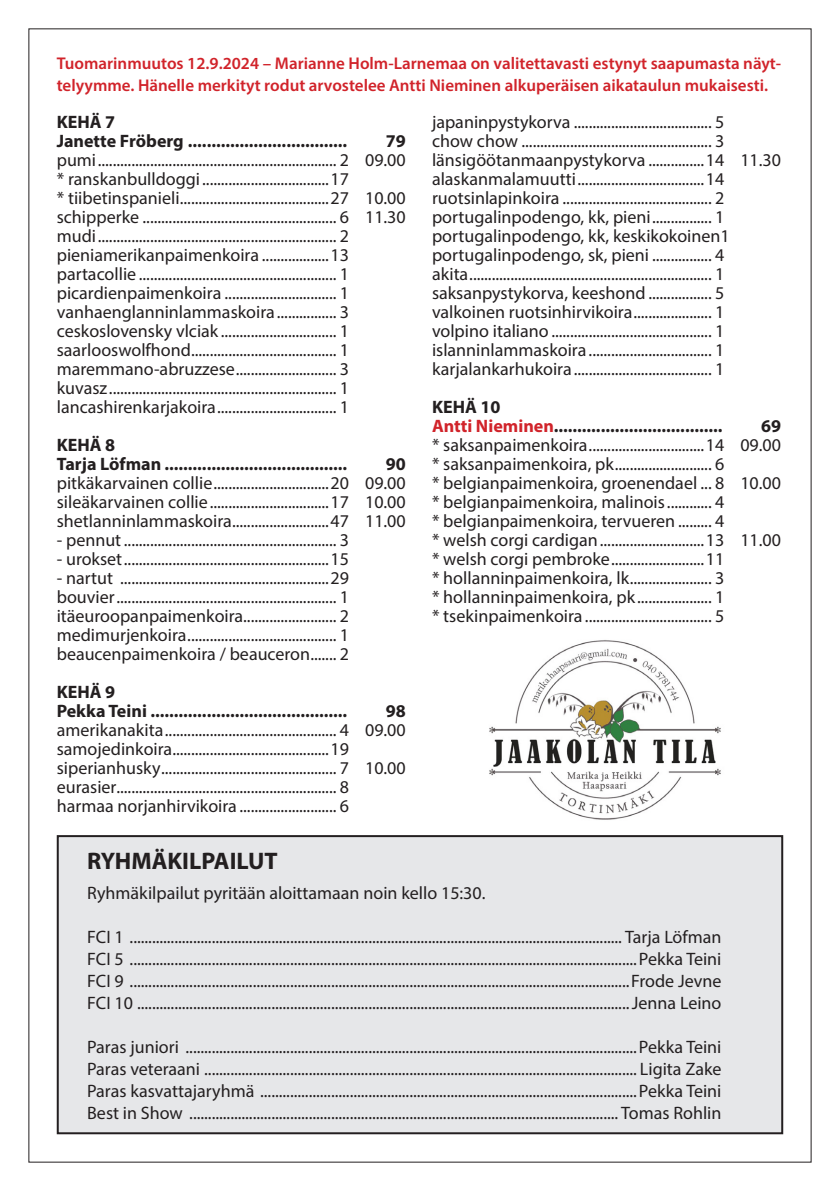
<style>
.page{position:relative;width:840px;height:1191px;background:#fff}
.page>*{position:absolute;margin:0;border:0;box-sizing:border-box;transform-origin:0 0}
.aikis_perus{font:700 24px "Myriad Pro";color:#231f20}
.aikis_perus-2{font:18px "Myriad Pro";color:#231f20}
.aikis_perus-3{font:700 18px "Myriad Pro";color:#231f20}
.aikis_perus-4{font:600 17px/22px "Myriad Pro";color:#d1232a}
.s1{color:#d1232a}
</style>
<div class="page">
<div style="left:58px;top:836px;width:723px;height:297px;background:#e6e7e9"></div>
<div style="left:57px;top:835px;width:725px;height:299px;border:2px solid #231f20"></div>
<img style="left:489px;top:640px;width:232px;height:180px">
<p class="aikis_perus-4" style="left:57px;top:52px;width:725px">Tuomarinmuutos 12.9.2024 – Marianne Holm-Larnemaa on valitettavasti estynyt saapumasta näyt&shy;telyymme. Hänelle merkityt rodut arvostelee Antti Nieminen alkuperäisen aikataulun mukaisesti.</p>
<p class="aikis_perus-3" style="left:57px;top:110px;width:60px">KEHÄ 7</p>
<p class="aikis_perus-3" style="left:57px;top:129px;width:133px">Janette Fröberg...................................</p>
<p class="aikis_perus-3" style="left:385px;top:129px;width:21px">79</p>
<p class="aikis_perus-2" style="left:57px;top:148px;width:350px">pumi................................................................ 2 09.00</p>
<p class="aikis_perus-2" style="left:57px;top:167px;width:293px">* ranskanbulldoggi..................................17</p>
<p class="aikis_perus-2" style="left:57px;top:186px;width:350px">* tiibetinspanieli........................................27 10.00</p>
<p class="aikis_perus-2" style="left:57px;top:205px;width:350px">schipperke .................................................... 6 11.30</p>
<p class="aikis_perus-2" style="left:57px;top:224px;width:293px">mudi................................................................ 2</p>
<p class="aikis_perus-2" style="left:57px;top:243px;width:293px">pieniamerikanpaimenkoira ..................13</p>
<p class="aikis_perus-2" style="left:57px;top:262px;width:293px">partacollie ..................................................... 1</p>
<p class="aikis_perus-2" style="left:57px;top:281px;width:293px">picardienpaimenkoira .............................. 1</p>
<p class="aikis_perus-2" style="left:57px;top:300px;width:293px">vanhaenglanninlammaskoira................ 3</p>
<p class="aikis_perus-2" style="left:57px;top:319px;width:293px">ceskoslovensky vlciak ............................... 1</p>
<p class="aikis_perus-2" style="left:57px;top:338px;width:293px">saarlooswolfhond....................................... 1</p>
<p class="aikis_perus-2" style="left:57px;top:357px;width:293px">maremmano-abruzzese........................... 3</p>
<p class="aikis_perus-2" style="left:57px;top:376px;width:293px">kuvasz............................................................. 1</p>
<p class="aikis_perus-2" style="left:57px;top:395px;width:293px">lancashirenkarjakoira................................ 1</p>
<p class="aikis_perus-3" style="left:57px;top:433px;width:60px">KEHÄ 8</p>
<p class="aikis_perus-3" style="left:57px;top:452px;width:111px">Tarja Löfman........................................</p>
<p class="aikis_perus-3" style="left:385px;top:452px;width:21px">90</p>
<p class="aikis_perus-2" style="left:57px;top:471px;width:350px">pitkäkarvainen collie...............................20 09.00</p>
<p class="aikis_perus-2" style="left:57px;top:490px;width:350px">sileäkarvainen collie................................17 10.00</p>
<p class="aikis_perus-2" style="left:57px;top:509px;width:350px">shetlanninlammaskoira..........................47 11.00</p>
<p class="aikis_perus-2" style="left:57px;top:528px;width:293px">- pennut......................................................... 3</p>
<p class="aikis_perus-2" style="left:57px;top:547px;width:293px">- urokset.......................................................15</p>
<p class="aikis_perus-2" style="left:57px;top:566px;width:293px">- nartut ........................................................29</p>
<p class="aikis_perus-2" style="left:57px;top:585px;width:293px">bouvier........................................................... 1</p>
<p class="aikis_perus-2" style="left:57px;top:604px;width:293px">itäeuroopanpaimenkoira......................... 2</p>
<p class="aikis_perus-2" style="left:57px;top:623px;width:293px">medimurjenkoira........................................ 1</p>
<p class="aikis_perus-2" style="left:57px;top:642px;width:293px">beaucenpaimenkoira / beauceron....... 2</p>
<p class="aikis_perus-3" style="left:57px;top:680px;width:60px">KEHÄ 9</p>
<p class="aikis_perus-3" style="left:57px;top:699px;width:96px">Pekka Teini...........................................</p>
<p class="aikis_perus-3" style="left:385px;top:699px;width:21px">98</p>
<p class="aikis_perus-2" style="left:57px;top:718px;width:350px">amerikanakita.............................................. 4 09.00</p>
<p class="aikis_perus-2" style="left:57px;top:737px;width:293px">samojedinkoira..........................................19</p>
<p class="aikis_perus-2" style="left:57px;top:756px;width:350px">siperianhusky............................................... 7 10.00</p>
<p class="aikis_perus-2" style="left:57px;top:775px;width:293px">eurasier........................................................... 8</p>
<p class="aikis_perus-2" style="left:57px;top:794px;width:293px">harmaa norjanhirvikoira .......................... 6</p>
<p class="aikis_perus-2" style="left:432px;top:110px;width:293px">japaninpystykorva ..................................... 5</p>
<p class="aikis_perus-2" style="left:432px;top:129px;width:293px">chow chow ................................................... 3</p>
<p class="aikis_perus-2" style="left:432px;top:148px;width:350px">länsigöötanmaanpystykorva ...............14 11.30</p>
<p class="aikis_perus-2" style="left:432px;top:167px;width:293px">alaskanmalamuutti..................................14</p>
<p class="aikis_perus-2" style="left:432px;top:186px;width:293px">ruotsinlapinkoira ........................................ 2</p>
<p class="aikis_perus-2" style="left:432px;top:205px;width:293px">portugalinpodengo, kk, pieni................ 1</p>
<p class="aikis_perus-2" style="left:432px;top:224px;width:299px">portugalinpodengo, kk, keskikokoinen1</p>
<p class="aikis_perus-2" style="left:432px;top:243px;width:293px">portugalinpodengo, sk, pieni ................ 4</p>
<p class="aikis_perus-2" style="left:432px;top:262px;width:293px">akita................................................................. 1</p>
<p class="aikis_perus-2" style="left:432px;top:281px;width:293px">saksanpystykorva, keeshond ................. 5</p>
<p class="aikis_perus-2" style="left:432px;top:300px;width:293px">valkoinen ruotsinhirvikoira..................... 1</p>
<p class="aikis_perus-2" style="left:432px;top:319px;width:293px">volpino italiano ........................................... 1</p>
<p class="aikis_perus-2" style="left:432px;top:338px;width:293px">islanninlammaskoira ................................. 1</p>
<p class="aikis_perus-2" style="left:432px;top:357px;width:293px">karjalankarhukoira..................................... 1</p>
<p class="aikis_perus-3" style="left:432px;top:395px;width:70px">KEHÄ 10</p>
<p class="aikis_perus-3" style="left:432px;top:414px;width:128px"><span class="s1">Antti Nieminen</span>....................................</p>
<p class="aikis_perus-3" style="left:760px;top:414px;width:21px">69</p>
<p class="aikis_perus-2" style="left:432px;top:433px;width:350px">* saksanpaimenkoira...............................14 09.00</p>
<p class="aikis_perus-2" style="left:432px;top:452px;width:293px">* saksanpaimenkoira, pk.......................... 6</p>
<p class="aikis_perus-2" style="left:432px;top:471px;width:350px">* belgianpaimenkoira, groenendael ... 8 10.00</p>
<p class="aikis_perus-2" style="left:432px;top:490px;width:293px">* belgianpaimenkoira, malinois............ 4</p>
<p class="aikis_perus-2" style="left:432px;top:509px;width:293px">* belgianpaimenkoira, tervueren ......... 4</p>
<p class="aikis_perus-2" style="left:432px;top:528px;width:350px">* welsh corgi cardigan............................13 11.00</p>
<p class="aikis_perus-2" style="left:432px;top:547px;width:293px">* welsh corgi pembroke.........................11</p>
<p class="aikis_perus-2" style="left:432px;top:566px;width:293px">* hollanninpaimenkoira, lk...................... 3</p>
<p class="aikis_perus-2" style="left:432px;top:585px;width:293px">* hollanninpaimenkoira, pk.................... 1</p>
<p class="aikis_perus-2" style="left:432px;top:604px;width:293px">* tsekinpaimenkoira .................................. 5</p>
<p class="aikis_perus" style="left:87px;top:845px;width:192px">RYHMÄKILPAILUT</p>
<p class="aikis_perus-2" style="left:87px;top:882px;width:399px">Ryhmäkilpailut pyritään aloittamaan noin kello 15:30.</p>
<p class="aikis_perus-2" style="left:87px;top:926px;width:635px">FCI 1 .................................................................................................................................... Tarja Löfman</p>
<p class="aikis_perus-2" style="left:87px;top:948px;width:635px">FCI 5 ........................................................................................................................................Pekka Teini</p>
<p class="aikis_perus-2" style="left:87px;top:970px;width:635px">FCI 9 ......................................................................................................................................Frode Jevne</p>
<p class="aikis_perus-2" style="left:87px;top:992px;width:635px">FCI 10 ....................................................................................................................................Jenna Leino</p>
<p class="aikis_perus-2" style="left:87px;top:1036px;width:635px">Paras juniori .........................................................................................................................Pekka Teini</p>
<p class="aikis_perus-2" style="left:87px;top:1058px;width:635px">Paras veteraani .................................................................................................................... Ligita Zake</p>
<p class="aikis_perus-2" style="left:87px;top:1080px;width:635px">Paras kasvattajaryhmä .....................................................................................................Pekka Teini</p>
<p class="aikis_perus-2" style="left:87px;top:1102px;width:635px">Best in Show ................................................................................................................... Tomas Rohlin</p>
</div>
